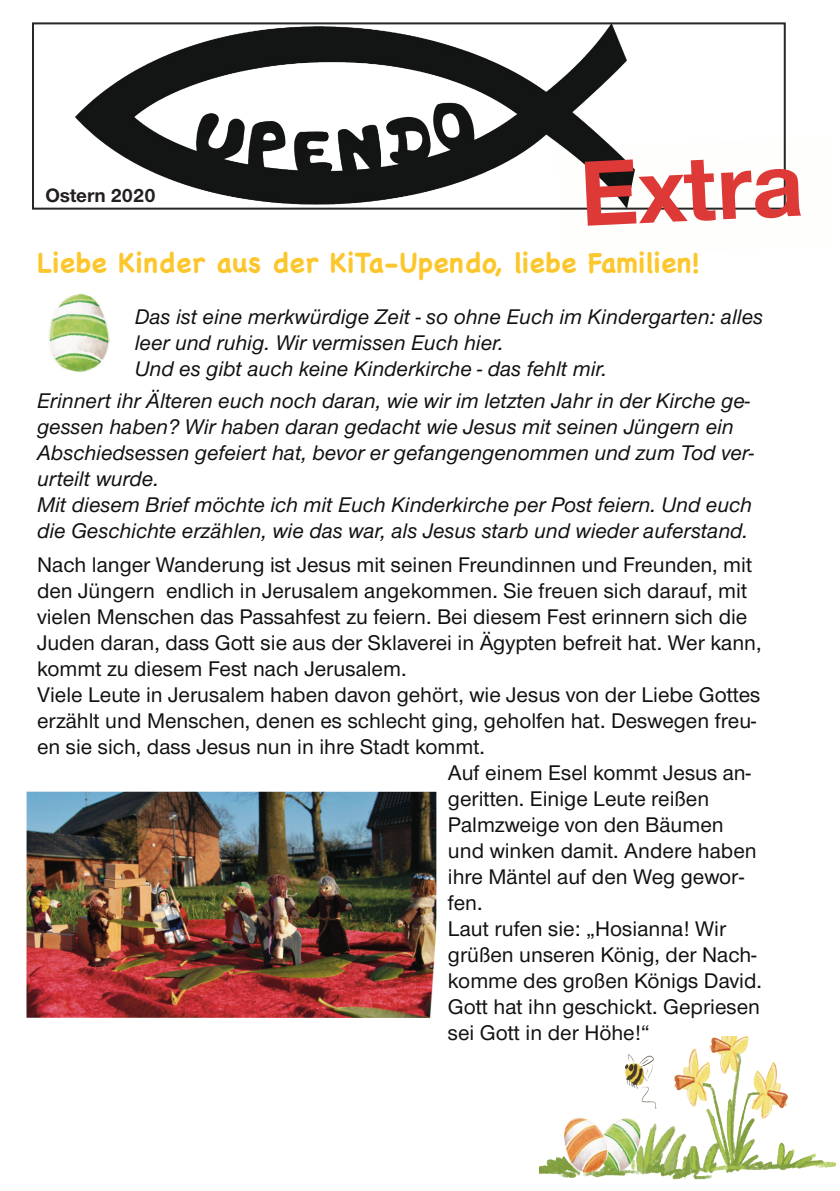
<style>
.page{position:relative;width:840px;height:1191px;background:#fff}
.page>*{position:absolute;margin:0;border:0;box-sizing:border-box;transform-origin:0 0}
.t1{font:700 96px "Nordelbica";color:#dd3a37}
.t2{font:700 28px "Chalkboard";color:#fbc72d}
.t3{font:500 22px "Nordelbica";color:#121112}
.t4{font:italic 500 22px/26px "Nordelbica";color:#121112}
.t5{font:700 20px "Nordelbica";color:#231f20}
</style>
<div class="page">
<img style="left:76px;top:25px;width:557px;height:182px">
<div style="left:32px;top:22px;width:753px;height:188px;border:2px solid #282626"></div>
<img style="left:26px;top:791px;width:410px;height:227px">
<img style="left:48px;top:293px;width:62px;height:80px">
<img style="left:539px;top:1036px;width:297px;height:143px">
<h1 class="t1" style="left:578px;top:162px;width:223px;rotate:-3deg">Extra</h1>
<p class="t2" style="left:37px;top:245px;width:664px">Liebe Kinder aus der KiTa-Upendo, liebe Familien!</p>
<p class="t4" style="left:135px;top:306px;width:629px">Das ist eine merkwürdige Zeit - so ohne Euch im Kindergarten: alles leer und ruhig. Wir vermissen Euch hier.<br>Und es gibt auch keine Kinderkirche - das fehlt mir.</p>
<p class="t4" style="left:37px;top:390px;width:718px">Erinnert ihr Älteren euch noch daran, wie wir im letzten Jahr in der Kirche ge&shy;gessen haben? Wir haben daran gedacht wie Jesus mit seinen Jüngern ein Abschiedsessen gefeiert hat, bevor er gefangengenommen und zum Tod ver&shy;urteilt wurde.<br>Mit diesem Brief möchte ich mit Euch Kinderkirche per Post feiern. Und euch die Geschichte erzählen, wie das war, als Jesus starb und wieder auferstand.</p>
<p class="t3" style="left:37px;top:557px;width:716px">Nach langer Wanderung ist Jesus mit seinen Freundinnen und Freunden, mit</p>
<p class="t3" style="left:37px;top:583px;width:711px">den Jüngern endlich in Jerusalem angekommen. Sie freuen sich darauf, mit</p>
<p class="t3" style="left:37px;top:609px;width:711px">vielen Menschen das Passahfest zu feiern. Bei diesem Fest erinnern sich die</p>
<p class="t3" style="left:37px;top:635px;width:725px">Juden daran, dass Gott sie aus der Sklaverei in Ägypten befreit hat. Wer kann,</p>
<p class="t3" style="left:37px;top:661px;width:371px">kommt zu diesem Fest nach Jerusalem.</p>
<p class="t3" style="left:37px;top:687px;width:724px">Viele Leute in Jerusalem haben davon gehört, wie Jesus von der Liebe Gottes</p>
<p class="t3" style="left:37px;top:713px;width:720px">erzählt und Menschen, denen es schlecht ging, geholfen hat. Deswegen freu-</p>
<p class="t3" style="left:37px;top:739px;width:449px">en sie sich, dass Jesus nun in ihre Stadt kommt.</p>
<p class="t3" style="left:447px;top:765px;width:304px">Auf einem Esel kommt Jesus an-</p>
<p class="t3" style="left:447px;top:791px;width:262px">geritten. Einige Leute reißen</p>
<p class="t3" style="left:447px;top:817px;width:277px">Palmzweige von den Bäumen</p>
<p class="t3" style="left:447px;top:843px;width:310px">und winken damit. Andere haben</p>
<p class="t3" style="left:447px;top:869px;width:297px">ihre Mäntel auf den Weg gewor-</p>
<p class="t3" style="left:447px;top:895px;width:36px">fen.</p>
<p class="t3" style="left:447px;top:921px;width:279px">Laut rufen sie: „Hosianna! Wir</p>
<p class="t3" style="left:447px;top:947px;width:310px">grüßen unseren König, der Nach-</p>
<p class="t3" style="left:447px;top:973px;width:315px">komme des großen Königs David.</p>
<p class="t3" style="left:447px;top:999px;width:313px">Gott hat ihn geschickt. Gepriesen</p>
<p class="t3" style="left:447px;top:1025px;width:203px">sei Gott in der Höhe!“</p>
<p class="t5" style="left:45px;top:189px;width:112px">Ostern 2020</p>
</div>
